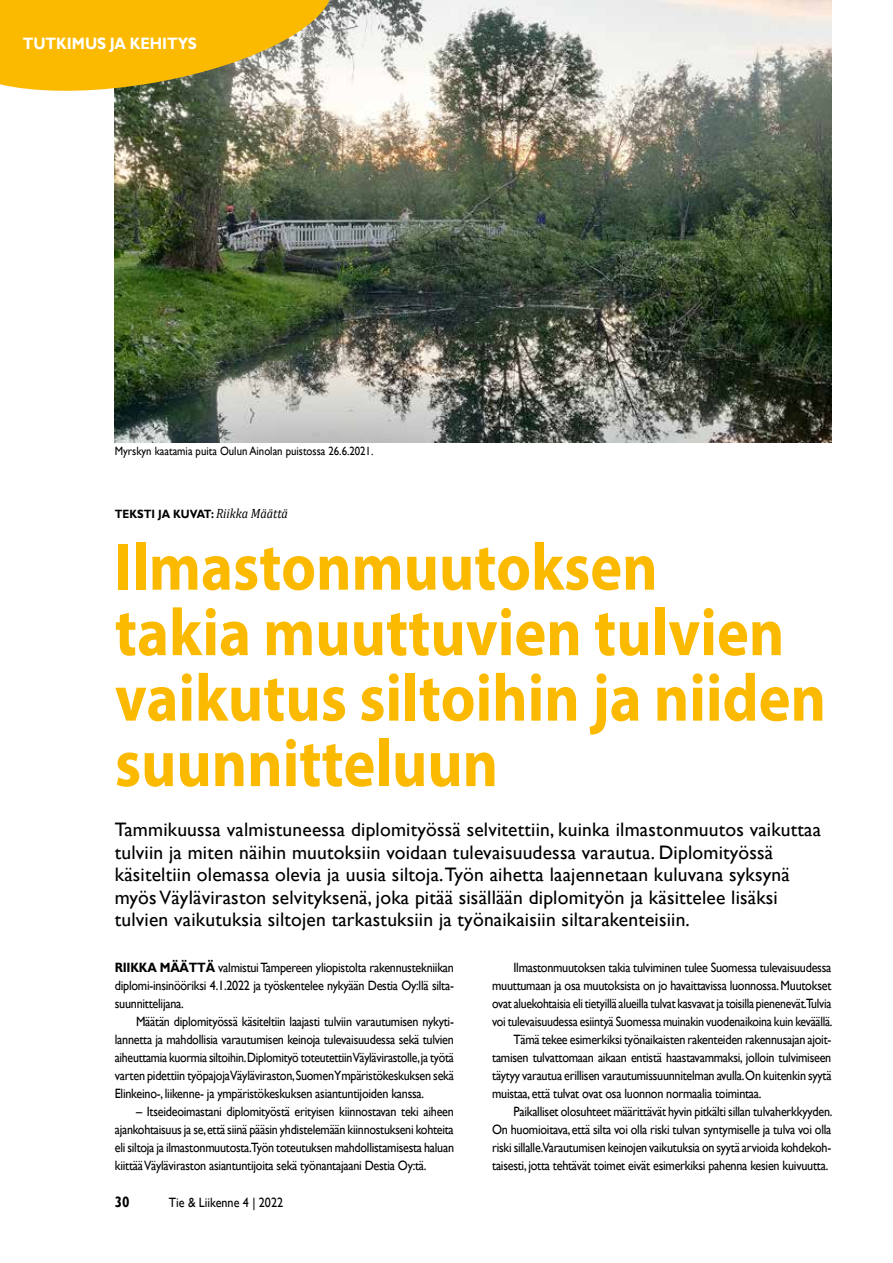
<style>
.page{position:relative;width:893px;height:1263px;background:#fff}
.page>*{position:absolute;margin:0;border:0;box-sizing:border-box;transform-origin:0 0}
.t1{font:700 67.35px/65.4px "Myriad Pro";color:#fbba00;scale:.9 1}
.t2{font:19.5px/22.5px "Gill Sans";letter-spacing:.01em;color:#000}
.t3{font:700 16.5px "Gill Sans";color:#fff;scale:.9 1}
.t4{font:700 15px "Gill Sans";color:#000;scale:.9 1}
.t5{font:13.5px/18px "Gill Sans";letter-spacing:-.02em;color:#000;text-align:justify;scale:.9 1}
.t6{font:13.5px "Gill Sans";letter-spacing:-.02em;color:#000;scale:.87 1}
.t7{font:13.5px "Gill Sans";letter-spacing:-.02em;color:#000;scale:.88 1}
.t8{font:13.5px "Gill Sans";color:#000;scale:.9 1}
.t9{font:12px "Gill Sans";color:#000;scale:.9 1}
.t10{font:700 12px "Gill Sans";color:#000;scale:.9 1}
.s1{font-family:"Cambria";font-weight:400;font-style:italic;font-size:13.5px}
.s2{font-weight:700}
</style>
<div class="page">
<img style="left:115px;top:0;width:716px;height:443px">
<svg style="left:0;top:0;width:338px;height:95px;background:#e6b72e"></svg>
<p class="t3" style="left:23px;top:33px;width:195px">TUTKIMUS JA KEHITYS</p>
<p class="t9" style="left:115px;top:444px;width:289px">Myrskyn kaatamia puita Oulun Ainolan puistossa 26.6.2021.</p>
<p class="t10" style="left:115px;top:507px;width:194px">TEKSTI JA KUVAT: <span class="s1">Riikka Määttä</span></p>
<h1 class="t1" style="left:115px;top:532px;width:792px">Ilmastonmuutoksen<br>takia muuttuvien tulvien vaikutus siltoihin ja niiden suunnitteluun</h1>
<p class="t2" style="left:115px;top:819px;width:708px">Tammikuussa valmistuneessa diplomityössä selvitettiin, kuinka ilmastonmuutos vaikuttaa tulviin ja miten näihin muutoksiin voidaan tulevaisuudessa varautua. Diplomityössä käsiteltiin olemassa olevia ja uusia siltoja. Työn aihetta laajennetaan kuluvana syksynä myös Väyläviraston selvityksenä, joka pitää sisällään diplomityön ja käsittelee lisäksi tulvien vaikutuksia siltojen tarkastuksiin ja työnaikaisiin siltarakenteisiin.</p>
<p class="t5" style="left:115px;top:959px;width:378px"><span class="s2">RIIKKA MÄÄTTÄ</span> valmistui Tampereen yliopistolta rakennustekniikan diplomi-insinööriksi 4.1.2022 ja työskentelee nykyään Destia Oy:llä silta&shy;suunnittelijana.</p>
<p class="t5" style="left:115px;top:1013px;width:378px;text-indent:21px">Määtän diplomityössä käsiteltiin laajasti tulviin varautumisen nykyti&shy;lannetta ja mahdollisia varautumisen keinoja tulevaisuudessa sekä tulvien aiheuttamia kuormia siltoihin. Diplomityö toteutettiin Väylävirastolle, ja työtä varten pidettiin työpajoja Väyläviraston, Suomen Ympäristökeskuksen sekä Elinkeino-, liikenne- ja ympäristökeskuksen asiantuntijoiden kanssa.</p>
<p class="t5" style="left:115px;top:1103px;width:378px;text-indent:21px">– Itseideoimastani diplomityöstä erityisen kiinnostavan teki aiheen ajankohtaisuus ja se, että siinä pääsin yhdistelemään kiinnostukseni kohteita eli siltoja ja ilmastonmuutosta.Työn toteutuksen mahdollistamisesta haluan kiittää Väyläviraston asiantuntijoita sekä työnantajaani Destia Oy:tä.</p>
<p class="t4" style="left:115px;top:1193px;width:18px">30</p>
<p class="t8" style="left:169px;top:1195px;width:129px">Tie &amp; Liikenne 4 | 2022</p>
<p class="t5" style="left:513px;top:959px;width:355px">Ilmastonmuutoksen takia tulviminen tulee Suomessa tulevaisuudessa</p>
<p class="t5" style="left:492px;top:977px;width:378px">muuttumaan ja osa muutoksista on jo havaittavissa luonnossa. Muutokset</p>
<p class="t6" style="left:492px;top:996px;width:391px">ovat aluekohtaisia eli tietyillä alueilla tulvat kasvavat ja toisilla pienenevät.Tulvia</p>
<p class="t7" style="left:492px;top:1014px;width:388px">voi tulevaisuudessa esiintyä Suomessa muinakin vuodenaikoina kuin keväällä.</p>
<p class="t5" style="left:513px;top:1031px;width:355px">Tämä tekee esimerkiksi työnaikaisten rakenteiden rakennusajan ajoit-</p>
<p class="t5" style="left:492px;top:1049px;width:378px">tamisen tulvattomaan aikaan entistä haastavammaksi, jolloin tulvimiseen</p>
<p class="t5" style="left:492px;top:1067px;width:379px">täytyy varautua erillisen varautumissuunnitelman avulla. On kuitenkin syytä</p>
<p class="t5" style="left:492px;top:1085px;width:301px">muistaa, että tulvat ovat osa luonnon normaalia toimintaa.</p>
<p class="t5" style="left:513px;top:1103px;width:356px">Paikalliset olosuhteet määrittävät hyvin pitkälti sillan tulvaherkkyyden.</p>
<p class="t5" style="left:492px;top:1121px;width:378px">On huomioitava, että silta voi olla riski tulvan syntymiselle ja tulva voi olla</p>
<p class="t5" style="left:492px;top:1139px;width:378px">riski sillalle.Varautumisen keinojen vaikutuksia on syytä arvioida kohdekoh-</p>
<p class="t5" style="left:492px;top:1157px;width:375px">taisesti, jotta tehtävät toimet eivät esimerkiksi pahenna kesien kuivuutta.</p>
</div>
